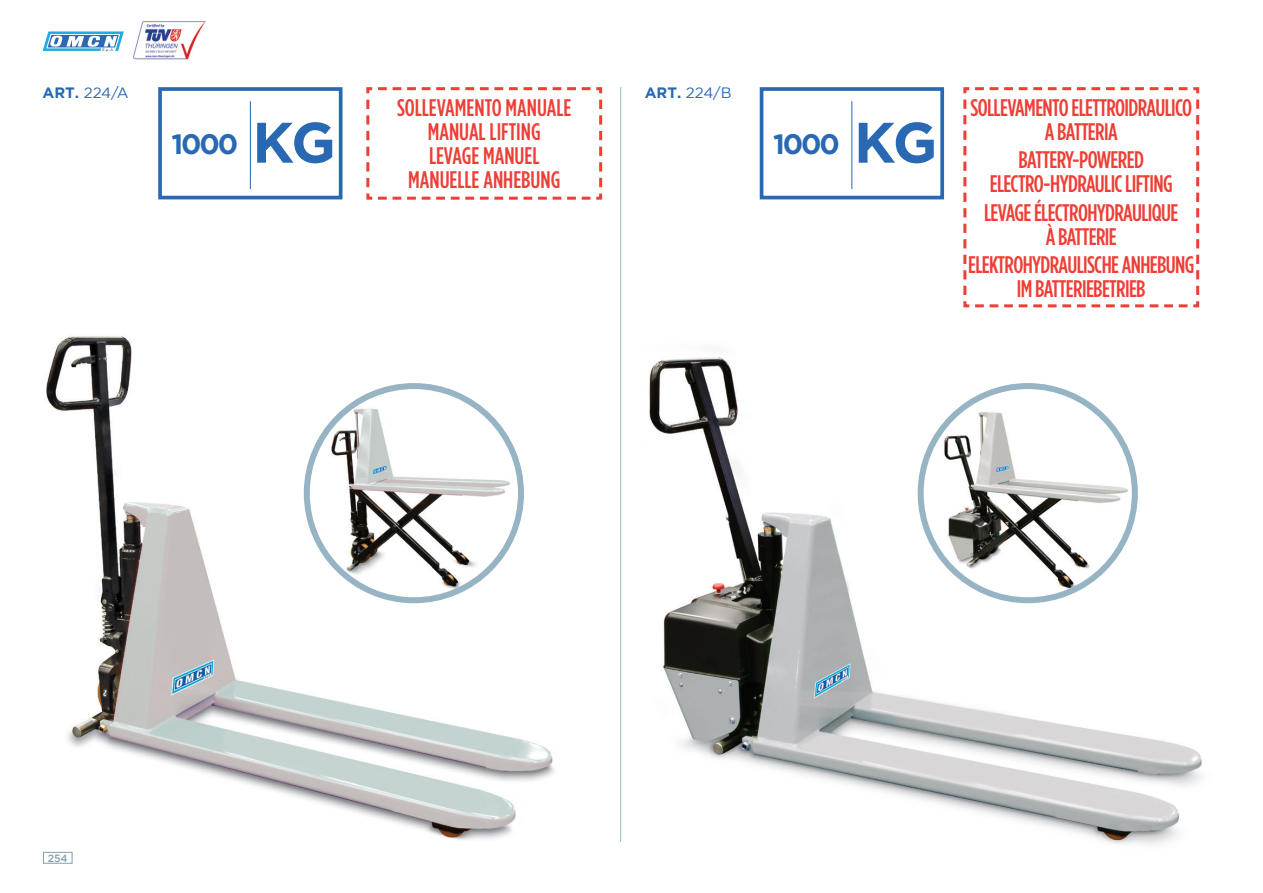
<style>
.page{position:relative;width:1263px;height:893px;background:#fff}
.page>*{position:absolute;margin:0;border:0;box-sizing:border-box;transform-origin:0 0}
.t1{font:700 28.05px "Gotham";letter-spacing:-.075em;color:#2968b3}
.t2{font:500 24px/24px "Gotham Condensed";letter-spacing:-.025em;color:#ee3e36;text-align:center}
.t3{font:500 24px/24px "Gotham Condensed";color:#ee3e36;text-align:center}
.t4{font:15px "Gotham";letter-spacing:-.015em;color:#2968b3}
.t5{font:500 10.5px "Gotham";color:#849dab}
.s1{font-weight:700}
.s2{font-size:57px}
</style>
<div class="page">
<svg style="left:42px;top:31px;width:82px;height:21px"></svg>
<img style="left:133px;top:21px;width:73px;height:38px">
<div style="left:158px;top:87px;width:184px;height:112px;border:4px solid #2968b3"></div>
<hr style="left:250px;top:101px;width:1px;height:88px;background:#2968b3">
<img style="left:43px;top:336px;width:512px;height:522px">
<hr style="left:620px;top:87px;width:1px;height:755px;background:#97b4c4">
<div style="left:760px;top:87px;width:184px;height:112px;border:4px solid #2968b3"></div>
<hr style="left:851px;top:101px;width:1px;height:88px;background:#2968b3">
<img style="left:307px;top:386px;width:214px;height:214px;border-radius:107px">
<div style="left:304px;top:383px;width:220px;height:220px;border:6px solid #97b4c4;border-radius:50%"></div>
<img style="left:649px;top:357px;width:553px;height:488px">
<img style="left:921px;top:386px;width:214px;height:214px;border-radius:107px">
<div style="left:918px;top:383px;width:220px;height:220px;border:6px solid #97b4c4;border-radius:50%"></div>
<svg style="left:366px;top:87px;width:237px;height:113px"></svg>
<svg style="left:963px;top:87px;width:237px;height:221px"></svg>
<p class="t4" style="left:43px;top:85px;width:88px"><span class="s1">ART.</span> 224/A</p>
<p class="t1" style="left:172px;top:127px;width:166px">1000 <span class="s2">KG</span></p>
<p class="t4" style="left:645px;top:85px;width:88px"><span class="s1">ART.</span> 224/B</p>
<p class="t3" style="left:397px;top:95px;width:176px">SOLLEVAMENTO MANUALE<br>MANUAL LIFTING<br>LEVAGE MANUEL<br>MANUELLE ANHEBUNG</p>
<p class="t2" style="left:971px;top:95px;width:223px">SOLLEVAMENTO ELETTROIDRAULICO<br>A BATTERIA</p>
<p class="t1" style="left:773px;top:127px;width:166px">1000 <span class="s2">KG</span></p>
<p class="t2" style="left:990px;top:147px;width:184px">BATTERY-POWERED<br>ELECTRO-HYDRAULIC LIFTING</p>
<p class="t2" style="left:984px;top:200px;width:196px">LEVAGE ÉLECTROHYDRAULIQUE<br>À BATTERIE</p>
<p class="t2" style="left:968px;top:252px;width:228px">ELEKTROHYDRAULISCHE ANHEBUNG<br>IM BATTERIEBETRIEB</p>
<p class="t5" style="left:48px;top:852px;width:21px">254</p>
</div>
